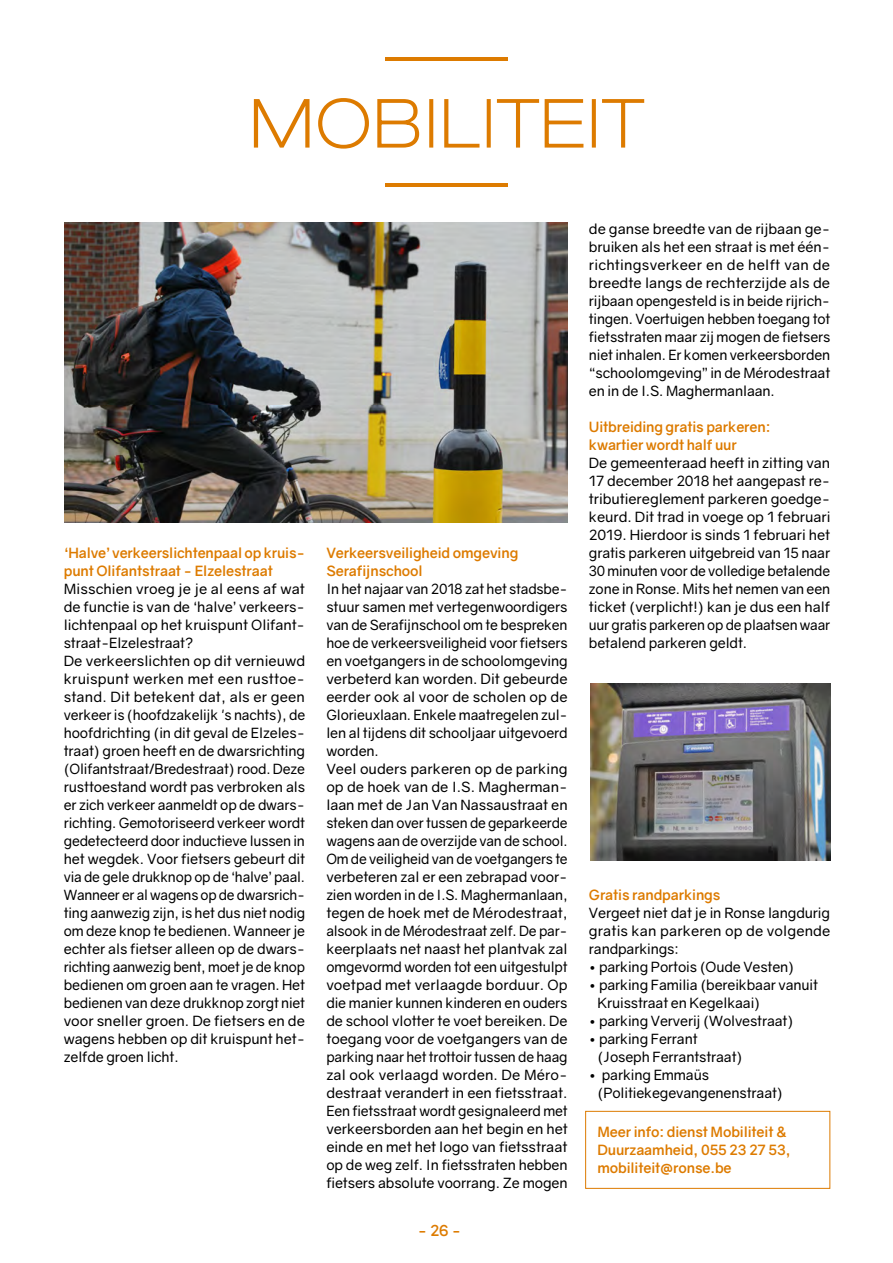
<style>
.page{position:relative;width:893px;height:1263px;background:#fff}
.page>*{position:absolute;margin:0;border:0;box-sizing:border-box;transform-origin:0 0}
.t1{font:700 15px "Gravity";color:#dd7b00}
.t2{font:14.1px/18px "Gravity";letter-spacing:-.01em;color:#000}
.t3{font:700 14.1px/18px "Gravity";letter-spacing:-.01em;color:#dd7b00}
</style>
<div class="page">
<img style="left:65px;top:222px;width:503px;height:300px">
<div style="left:585px;top:1111px;width:245px;height:78px;border:1px solid #dd7b00"></div>
<svg style="left:253px;top:99px;width:57px;height:49px"></svg>
<svg style="left:318px;top:98px;width:51px;height:51px"></svg>
<svg style="left:377px;top:99px;width:43px;height:49px"></svg>
<div style="left:429px;top:99px;width:4px;height:49px;border:2px solid #dd7b00"></div>
<svg style="left:444px;top:99px;width:36px;height:49px"></svg>
<div style="left:487px;top:99px;width:4px;height:49px;border:2px solid #dd7b00"></div>
<svg style="left:496px;top:99px;width:88px;height:49px"></svg>
<div style="left:592px;top:99px;width:4px;height:49px;border:2px solid #dd7b00"></div>
<svg style="left:602px;top:99px;width:43px;height:49px"></svg>
<hr style="left:385px;top:57px;width:123px;height:4px;background:#dd7b00">
<hr style="left:385px;top:184px;width:123px;height:3px;background:#dd7b00">
<img style="left:591px;top:684px;width:239px;height:176px">
<p class="t3" style="left:64px;top:544px;width:243px">‘Halve’ verkeerslichtenpaal op kruis&shy;punt Olifantstraat - Elzelestraat</p>
<p class="t2" style="left:64px;top:580px;width:243px">Misschien vroeg je je al eens af wat de functie is van de ‘halve’ verkeers&shy;lichtenpaal op het kruispunt Olifant&shy;straat-Elzelestraat?<br>De verkeerslichten op dit vernieuwd kruispunt werken met een rusttoe&shy;stand. Dit betekent dat, als er geen verkeer is (hoofdzakelijk 's nachts), de hoofdrichting (in dit geval de Elzeles&shy;traat) groen heeft en de dwarsrichting (Olifantstraat/Bredestraat) rood. Deze rusttoestand wordt pas verbroken als er zich verkeer aanmeldt op de dwars&shy;richting. Gemotoriseerd verkeer wordt gedetecteerd door inductieve lussen in het wegdek. Voor fietsers gebeurt dit via de gele drukknop op de ‘halve’ paal.<br>Wanneer er al wagens op de dwarsrich&shy;ting aanwezig zijn, is het dus niet nodig om deze knop te bedienen. Wanneer je echter als fietser alleen op de dwars&shy;richting aanwezig bent, moet je de knop bedienen om groen aan te vragen. Het bedienen van deze drukknop zorgt niet voor sneller groen. De fietsers en de wagens hebben op dit kruispunt het&shy;zelfde groen licht.</p>
<p class="t3" style="left:326px;top:544px;width:194px">Verkeersveiligheid omgeving<br>Serafijnschool</p>
<p class="t2" style="left:326px;top:580px;width:243px">In het najaar van 2018 zat het stadsbe&shy;stuur samen met vertegenwoordigers van de Serafijnschool om te bespreken hoe de verkeersveiligheid voor fietsers en voetgangers in de schoolomgeving verbeterd kan worden. Dit gebeurde eerder ook al voor de scholen op de Glorieuxlaan. Enkele maatregelen zul&shy;len al tijdens dit schooljaar uitgevoerd worden.<br>Veel ouders parkeren op de parking op de hoek van de I.S. Magherman&shy;laan met de Jan Van Nassaustraat en steken dan over tussen de geparkeerde wagens aan de overzijde van de school.<br>Om de veiligheid van de voetgangers te verbeteren zal er een zebrapad voor&shy;zien worden in de I.S. Maghermanlaan, tegen de hoek met de Mérodestraat, alsook in de Mérodestraat zelf. De par&shy;keerplaats net naast het plantvak zal omgevormd worden tot een uitgestulpt voetpad met verlaagde borduur. Op die manier kunnen kinderen en ouders de school vlotter te voet bereiken. De toegang voor de voetgangers van de parking naar het trottoir tussen de haag zal ook verlaagd worden. De Méro&shy;destraat verandert in een fietsstraat.<br>Een fietsstraat wordt gesignaleerd met verkeersborden aan het begin en het einde en met het logo van fietsstraat op de weg zelf. In fietsstraten hebben fietsers absolute voorrang. Ze mogen</p>
<p class="t1" style="left:418px;top:1221px;width:45px">- 26 -</p>
<p class="t2" style="left:589px;top:220px;width:243px;text-align:justify">de ganse breedte van de rijbaan ge&shy;bruiken als het een straat is met één&shy;richtingsverkeer en de helft van de breedte langs de rechterzijde als de rijbaan opengesteld is in beide rijrich&shy;tingen. Voertuigen hebben toegang tot fietsstraten maar zij mogen de fietsers niet inhalen. Er komen verkeersborden “schoolomgeving” in de Mérodestraat en in de I.S. Maghermanlaan.</p>
<p class="t3" style="left:589px;top:418px;width:183px">Uitbreiding gratis parkeren: kwartier wordt half uur</p>
<p class="t2" style="left:589px;top:454px;width:243px;text-align:justify">De gemeenteraad heeft in zitting van 17 december 2018 het aangepast re&shy;tributiereglement parkeren goedge&shy;keurd. Dit trad in voege op 1 februari 2019. Hierdoor is sinds 1 februari het gratis parkeren uitgebreid van 15 naar 30 minuten voor de volledige betalende zone in Ronse. Mits het nemen van een ticket (verplicht!) kan je dus een half uur gratis parkeren op de plaatsen waar betalend parkeren geldt.</p>
<p class="t3" style="left:589px;top:886px;width:133px">Gratis randparkings</p>
<p class="t2" style="left:589px;top:904px;width:243px;text-align:justify">Vergeet niet dat je in Ronse langdurig gratis kan parkeren op de volgende randparkings:</p>
<p class="t2" style="left:589px;top:958px;width:207px">• parking Portois (Oude Vesten)</p>
<p class="t2" style="left:597px;top:976px;width:222px;text-indent:-9px">• parking Familia (bereikbaar vanuit<br>Kruisstraat en Kegelkaai)</p>
<p class="t2" style="left:589px;top:1012px;width:206px">• parking Ververij (Wolvestraat)</p>
<p class="t2" style="left:597px;top:1030px;width:147px;text-indent:-9px">• parking Ferrant (Joseph Ferrantstraat)</p>
<p class="t2" style="left:597px;top:1066px;width:187px;text-indent:-9px">• parking Emmaüs (Politiekegevangenenstraat)</p>
<p class="t3" style="left:597px;top:1123px;width:195px">Meer info: dienst Mobiliteit &amp;<br>Duurzaamheid, 055 23 27 53, mobiliteit@ronse.be</p>
</div>
